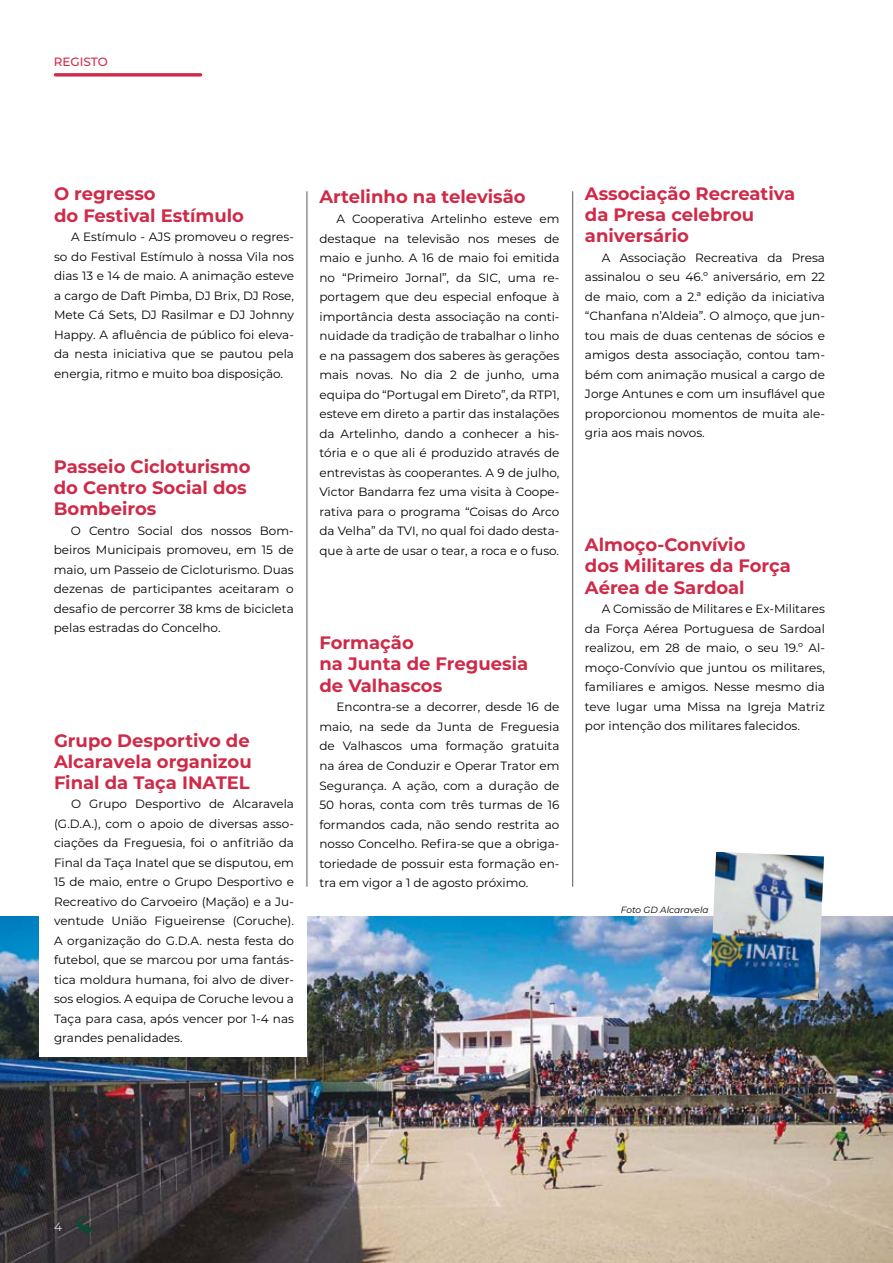
<style>
.page{position:relative;width:893px;height:1263px;background:#fff}
.page>*{position:absolute;margin:0;border:0;box-sizing:border-box;transform-origin:0 0}
.t1{font:700 18px/21.3px "Montserrat";color:#cf2a48}
.t2{font:12px/19.5px "Montserrat";color:#000;text-align:justify}
.t3{font:500 12px "Montserrat";color:#cf2a48}
.t4{font:12px "Montserrat";color:#d9dadb}
.t5{font:italic 9px "Montserrat";color:#000}
</style>
<div class="page">
<img style="left:0;top:916px;width:893px;height:347px">
<svg style="left:54px;top:73px;width:148px;height:4px"></svg>
<svg style="left:74px;top:1216px;width:19px;height:18px"></svg>
<div style="left:40px;top:817px;width:267px;height:240px;background:#fff"></div>
<hr style="left:572px;top:191px;width:1px;height:696px;background:#58585a">
<hr style="left:307px;top:191px;width:1px;height:696px;background:#58585a">
<img style="left:710px;top:852px;width:114px;height:148px">
<p class="t3" style="left:54px;top:54px;width:56px">REGISTO</p>
<h1 class="t1" style="left:54px;top:182px;width:192px">O regresso<br>do Festival Estímulo</h1>
<p class="t2" style="left:54px;top:227px;width:242px;text-indent:17px">A Estímulo - AJS promoveu o regres&shy;so do Festival Estímulo à nossa Vila nos dias 13 e 14 de maio. A animação esteve a cargo de Daft Pimba, DJ Brix, DJ Rose, Mete Cá Sets, DJ Rasilmar e DJ Johnny Happy. A afluência de público foi eleva&shy;da nesta iniciativa que se pautou pela energia, ritmo e muito boa disposição.</p>
<h1 class="t1" style="left:54px;top:455px;width:198px">Passeio Cicloturismo do Centro Social dos<br>Bombeiros</h1>
<p class="t2" style="left:54px;top:520px;width:241px;text-indent:17px">O Centro Social dos nossos Bom&shy;beiros Municipais promoveu, em 15 de maio, um Passeio de Cicloturismo. Duas dezenas de participantes aceitaram o desafio de percorrer 38 kms de bicicleta pelas estradas do Concelho.</p>
<h1 class="t1" style="left:54px;top:729px;width:199px;text-align:justify">Grupo Desportivo de Alcaravela organizou Final da Taça INATEL</h1>
<p class="t2" style="left:54px;top:794px;width:241px;text-indent:17px">O Grupo Desportivo de Alcaravela (G.D.A.), com o apoio de diversas asso&shy;ciações da Freguesia, foi o anfitrião da Final da Taça Inatel que se disputou, em 15 de maio, entre o Grupo Desportivo e Recreativo do Carvoeiro (Mação) e a Ju&shy;ventude União Figueirense (Coruche).<br>A organização do G.D.A. nesta festa do futebol, que se marcou por uma fantás&shy;tica moldura humana, foi alvo de diver&shy;sos elogios. A equipa de Coruche levou a Taça para casa, após vencer por 1-4 nas grandes penalidades.</p>
<h1 class="t1" style="left:319px;top:186px;width:208px">Artelinho na televisão</h1>
<p class="t2" style="left:319px;top:209px;width:241px;text-indent:17px">A Cooperativa Artelinho esteve em destaque na televisão nos meses de maio e junho. A 16 de maio foi emitida no “Primeiro Jornal”, da SIC, uma re&shy;portagem que deu especial enfoque à importância desta associação na conti&shy;nuidade da tradição de trabalhar o linho e na passagem dos saberes às gerações mais novas. No dia 2 de junho, uma equipa do “Portugal em Direto”, da RTP1, esteve em direto a partir das instalações da Artelinho, dando a conhecer a his&shy;tória e o que ali é produzido através de entrevistas às cooperantes. A 9 de julho, Victor Bandarra fez uma visita à Coope&shy;rativa para o programa “Coisas do Arco da Velha” da TVI, no qual foi dado desta&shy;que à arte de usar o tear, a roca e o fuso.</p>
<h1 class="t1" style="left:319px;top:631px;width:210px">Formação<br>na Junta de Freguesia de Valhascos</h1>
<p class="t2" style="left:319px;top:697px;width:241px;text-indent:17px">Encontra-se a decorrer, desde 16 de maio, na sede da Junta de Freguesia de Valhascos uma formação gratuita na área de Conduzir e Operar Trator em Segurança. A ação, com a duração de 50 horas, conta com três turmas de 16 formandos cada, não sendo restrita ao nosso Concelho. Refira-se que a obriga&shy;toriedade de possuir esta formação en&shy;tra em vigor a 1 de agosto próximo.</p>
<h1 class="t1" style="left:585px;top:182px;width:212px">Associação Recreativa da Presa celebrou aniversário</h1>
<p class="t2" style="left:585px;top:247px;width:241px;text-indent:17px">A Associação Recreativa da Presa assinalou o seu 46.º aniversário, em 22 de maio, com a 2.ª edição da iniciativa “Chanfana n’Aldeia”. O almoço, que jun&shy;tou mais de duas centenas de sócios e amigos desta associação, contou tam&shy;bém com animação musical a cargo de Jorge Antunes e com um insuflável que proporcionou momentos de muita ale&shy;gria aos mais novos.</p>
<h1 class="t1" style="left:585px;top:533px;width:207px">Almoço-Convívio<br>dos Militares da Força<br>Aérea de Sardoal</h1>
<p class="t2" style="left:585px;top:599px;width:241px;text-indent:17px">A Comissão de Militares e Ex-Militares da Força Aérea Portuguesa de Sardoal realizou, em 28 de maio, o seu 19.º Al&shy;moço-Convívio que juntou os militares, familiares e amigos. Nesse mesmo dia teve lugar uma Missa na Igreja Matriz por intenção dos militares falecidos.</p>
<p class="t5" style="left:621px;top:903px;width:89px">Foto GD Alcaravela</p>
<p class="t4" style="left:54px;top:1218px;width:9px">4</p>
</div>
